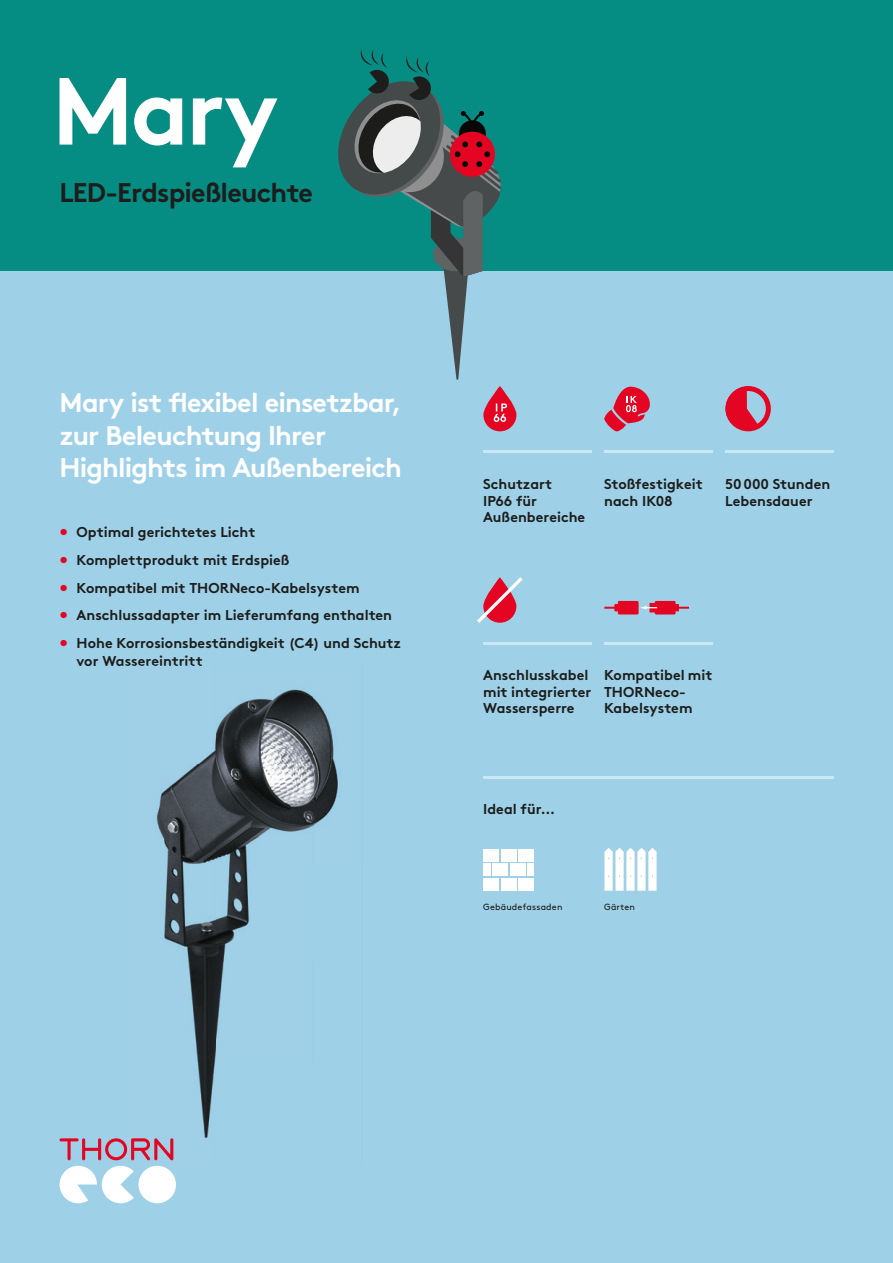
<style>
.page{position:relative;width:893px;height:1263px;background:#9ed1e8}
.page>*{position:absolute;margin:0;border:0;box-sizing:border-box;transform-origin:0 0}
.t1{font:700 95.1px "Brown";color:#fff}
.t2{font:700 27px/32.4px "Brown";letter-spacing:-.03em;color:#fff}
.t3{font:700 27px "Brown";letter-spacing:-.03em;color:#1d1d1b}
.t4{font:700 14.25px/16.5px "Brown";color:#1d1d1b}
.t5{font:9px "Brown";letter-spacing:.02em;color:#1d1d1b}
.s1{color:#e40522}
</style>
<div class="page">
<div style="left:0;top:0;width:893px;height:270px;background:#058c83"></div>
<svg style="left:604px;top:387px;width:46px;height:44px"></svg>
<div style="left:501px;top:849px;width:15px;height:13px;background:#fff"></div>
<div style="left:493px;top:864px;width:15px;height:12px;background:#fff"></div>
<div style="left:483px;top:849px;width:16px;height:13px;background:#fff"></div>
<div style="left:510px;top:864px;width:16px;height:12px;background:#fff"></div>
<div style="left:528px;top:864px;width:6px;height:12px;background:#fff"></div>
<div style="left:518px;top:849px;width:16px;height:13px;background:#fff"></div>
<div style="left:483px;top:878px;width:16px;height:13px;background:#fff"></div>
<div style="left:501px;top:878px;width:15px;height:13px;background:#fff"></div>
<div style="left:518px;top:878px;width:16px;height:13px;background:#fff"></div>
<div style="left:483px;top:864px;width:7px;height:12px;background:#fff"></div>
<svg style="left:483px;top:386px;width:33px;height:45px"></svg>
<svg style="left:494px;top:403px;width:13px;height:19px"></svg>
<svg style="left:604px;top:848px;width:53px;height:43px"></svg>
<hr style="left:604px;top:451px;width:108px;height:2px;background:#cae8f4">
<hr style="left:604px;top:642px;width:108px;height:2px;background:#cae8f4">
<hr style="left:483px;top:451px;width:108px;height:2px;background:#cae8f4">
<hr style="left:483px;top:642px;width:108px;height:2px;background:#cae8f4">
<hr style="left:725px;top:451px;width:108px;height:2px;background:#cae8f4">
<hr style="left:483px;top:776px;width:350px;height:2px;background:#cae8f4">
<svg style="left:726px;top:387px;width:33px;height:43px"></svg>
<div style="left:725px;top:386px;width:46px;height:45px;border:5px solid #e40522;border-radius:50%"></div>
<svg style="left:477px;top:577px;width:46px;height:46px"></svg>
<svg style="left:604px;top:601px;width:85px;height:13px"></svg>
<img style="left:156px;top:689px;width:182px;height:471px">
<img style="left:120px;top:665px;width:82px;height:1px">
<svg style="left:333px;top:49px;width:171px;height:331px"></svg>
<div style="left:138px;top:1166px;width:38px;height:37px;background:#fff;border-radius:50%"></div>
<svg style="left:60px;top:1138px;width:113px;height:65px"></svg>
<h1 class="t1" style="left:52px;top:34px;width:228px">Mary</h1>
<h2 class="t3" style="left:60px;top:171px;width:255px">LED-Erdspießleuchte</h2>
<h2 class="t2" style="left:60px;top:384px;width:344px">Mary ist flexibel einsetzbar, zur Beleuchtung Ihrer<br>Highlights im Außenbereich</h2>
<p class="t4" style="left:60px;top:523px;width:197px"><span class="s1">•</span> Optimal gerichtetes Licht</p>
<p class="t4" style="left:60px;top:550px;width:231px"><span class="s1">•</span> Komplettprodukt mit Erdspieß</p>
<p class="t4" style="left:60px;top:578px;width:302px"><span class="s1">•</span> Kompatibel mit THORNeco-Kabelsystem</p>
<p class="t4" style="left:60px;top:605px;width:334px"><span class="s1">•</span> Anschlussadapter im Lieferumfang enthalten</p>
<p class="t4" style="left:77px;top:632px;width:326px;line-height:18px;text-indent:-17px"><span class="s1">•</span> Hohe Korrosionsbeständigkeit (C4) und Schutz vor Wassereintritt</p>
<p class="t4" style="left:483px;top:474px;width:104px">Schutzart<br>IP66 für<br>Außenbereiche</p>
<p class="t4" style="left:604px;top:474px;width:100px">Stoßfestigkeit nach IK08</p>
<p class="t4" style="left:725px;top:474px;width:107px">50 000 Stunden<br>Lebensdauer</p>
<p class="t4" style="left:483px;top:666px;width:110px">Anschlusskabel mit integrierter<br>Wassersperre</p>
<p class="t4" style="left:604px;top:666px;width:110px">Kompatibel mit<br>THORNeco-<br>Kabelsystem</p>
<p class="t4" style="left:483px;top:800px;width:73px">Ideal für...</p>
<p class="t5" style="left:483px;top:900px;width:81px">Gebäudefassaden</p>
<p class="t5" style="left:604px;top:900px;width:32px">Gärten</p>
</div>
